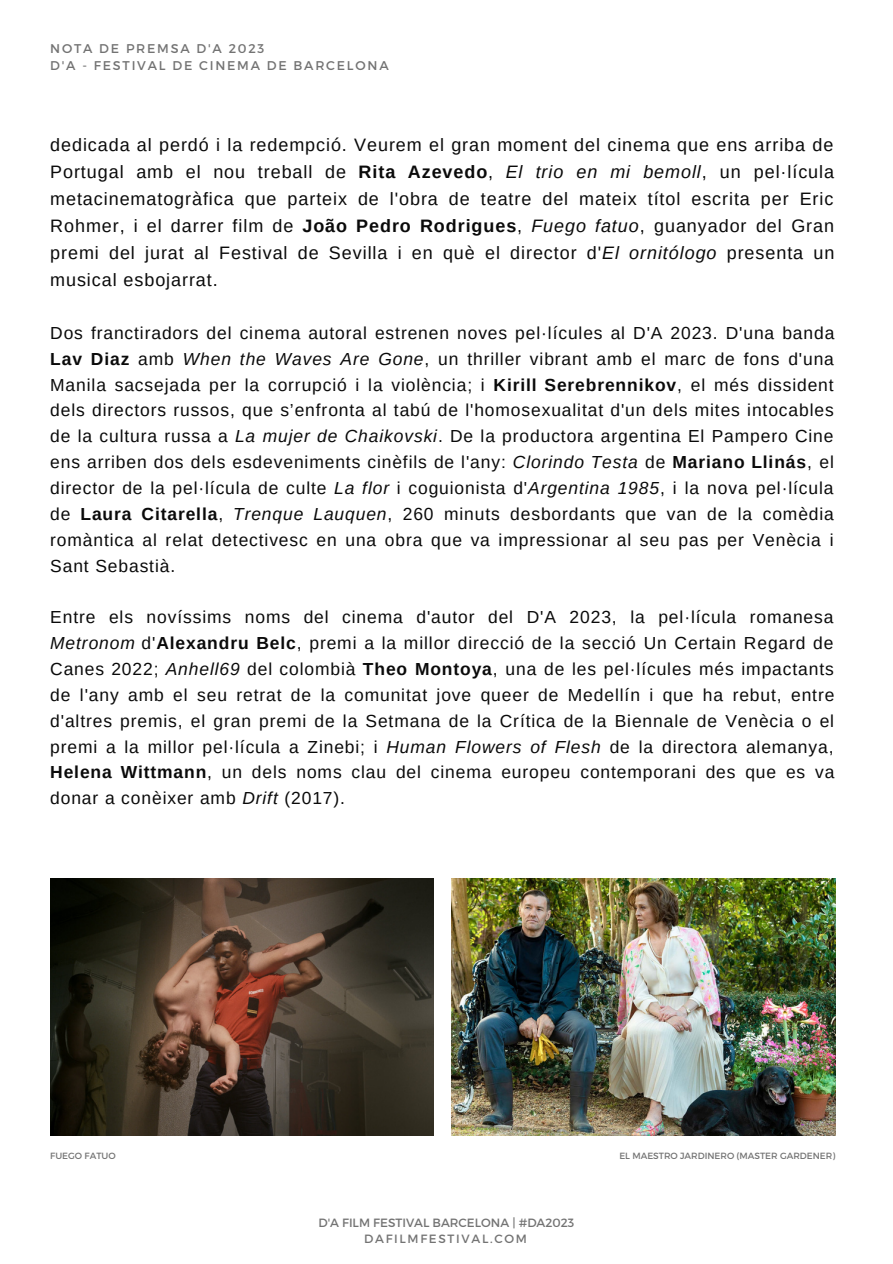
<style>
.page{position:relative;width:893px;height:1264px;background:#fff}
.page>*{position:absolute;margin:0;border:0;box-sizing:border-box;transform-origin:0 0}
.t1{font:18px/27px "Arimo";letter-spacing:.05em;color:#0a0a0a;text-align:justify}
.t2{font:17.4px/25.8px "Arimo";letter-spacing:.05em;color:#0a0a0a;text-align:justify}
.t3{font:12.6px/16.8px "Montserrat";letter-spacing:.14em;color:#737373}
.t4{font:12px/15.8px "Montserrat";color:#737373;text-align:center}
.t5{font:9px "Montserrat";color:#737373}
.s1{font-weight:700}
.s2{font-style:italic}
</style>
<div class="page">
<img style="left:452px;top:878px;width:383px;height:257px">
<img style="left:50px;top:878px;width:384px;height:257px">
<p class="t3" style="left:50px;top:40px;width:340px">NOTA DE PREMSA D'A 2023<br>D'A - FESTIVAL DE CINEMA DE BARCELONA</p>
<p class="t1" style="left:50px;top:131px;width:785px">dedicada al perdó i la redempció. Veurem el gran moment del cinema que ens arriba de Portugal amb el nou treball de <span class="s1">Rita Azevedo</span>, <span class="s2">El trio en mi bemoll</span>, un pel·lícula metacinematogràfica que parteix de l'obra de teatre del mateix títol escrita per Eric Rohmer, i el darrer film de <span class="s1">João Pedro Rodrigues</span>, <span class="s2">Fuego fatuo</span>, guanyador del Gran premi del jurat al Festival de Sevilla i en què el director d'<span class="s2">El ornitólogo</span> presenta un musical esbojarrat.</p>
<p class="t2" style="left:50px;top:320px;width:785px">Dos franctiradors del cinema autoral estrenen noves pel·lícules al D'A 2023. D'una banda <span class="s1">Lav Diaz</span> amb <span class="s2">When the Waves Are Gone</span>, un thriller vibrant amb el marc de fons d'una Manila sacsejada per la corrupció i la violència; i <span class="s1">Kirill Serebrennikov</span>, el més dissident dels directors russos, que s’enfronta al tabú de l'homosexualitat d'un dels mites intocables de la cultura russa a <span class="s2">La mujer de Chaikovski</span>. De la productora argentina El Pampero Cine ens arriben dos dels esdeveniments cinèfils de l'any: <span class="s2">Clorindo Testa</span> de <span class="s1">Mariano Llinás</span>, el director de la pel·lícula de culte <span class="s2">La flor</span> i coguionista d'<span class="s2">Argentina 1985</span>, i la nova pel·lícula de <span class="s1">Laura Citarella</span>, <span class="s2">Trenque Lauquen</span>, 260 minuts desbordants que van de la comèdia romàntica al relat detectivesc en una obra que va impressionar al seu pas per Venècia i Sant Sebastià.</p>
<p class="t2" style="left:50px;top:604px;width:785px">Entre els novíssims noms del cinema d'autor del D'A 2023, la pel·lícula romanesa <span class="s2">Metronom</span> d'<span class="s1">Alexandru Belc</span>, premi a la millor direcció de la secció Un Certain Regard de Canes 2022; <span class="s2">Anhell69</span> del colombià <span class="s1">Theo Montoya</span>, una de les pel·lícules més impactants de l'any amb el seu retrat de la comunitat jove queer de Medellín i que ha rebut, entre d'altres premis, el gran premi de la Setmana de la Crítica de la Biennale de Venècia o el premi a la millor pel·lícula a Zinebi; i <span class="s2">Human Flowers of Flesh</span> de la directora alemanya, <span class="s1">Helena Wittmann</span>, un dels noms clau del cinema europeu contemporani des que es va donar a conèixer amb <span class="s2">Drift</span> (2017).</p>
<p class="t5" style="left:50px;top:1150px;width:67px">FUEGO FATUO</p>
<p class="t5" style="left:619px;top:1150px;width:217px">EL MAESTRO JARDINERO (MASTER GARDENER)</p>
<p class="t4" style="left:318px;top:1214px;width:257px">D'A FILM FESTIVAL BARCELONA | #DA2023<br>DAFILMFESTIVAL.COM</p>
</div>
